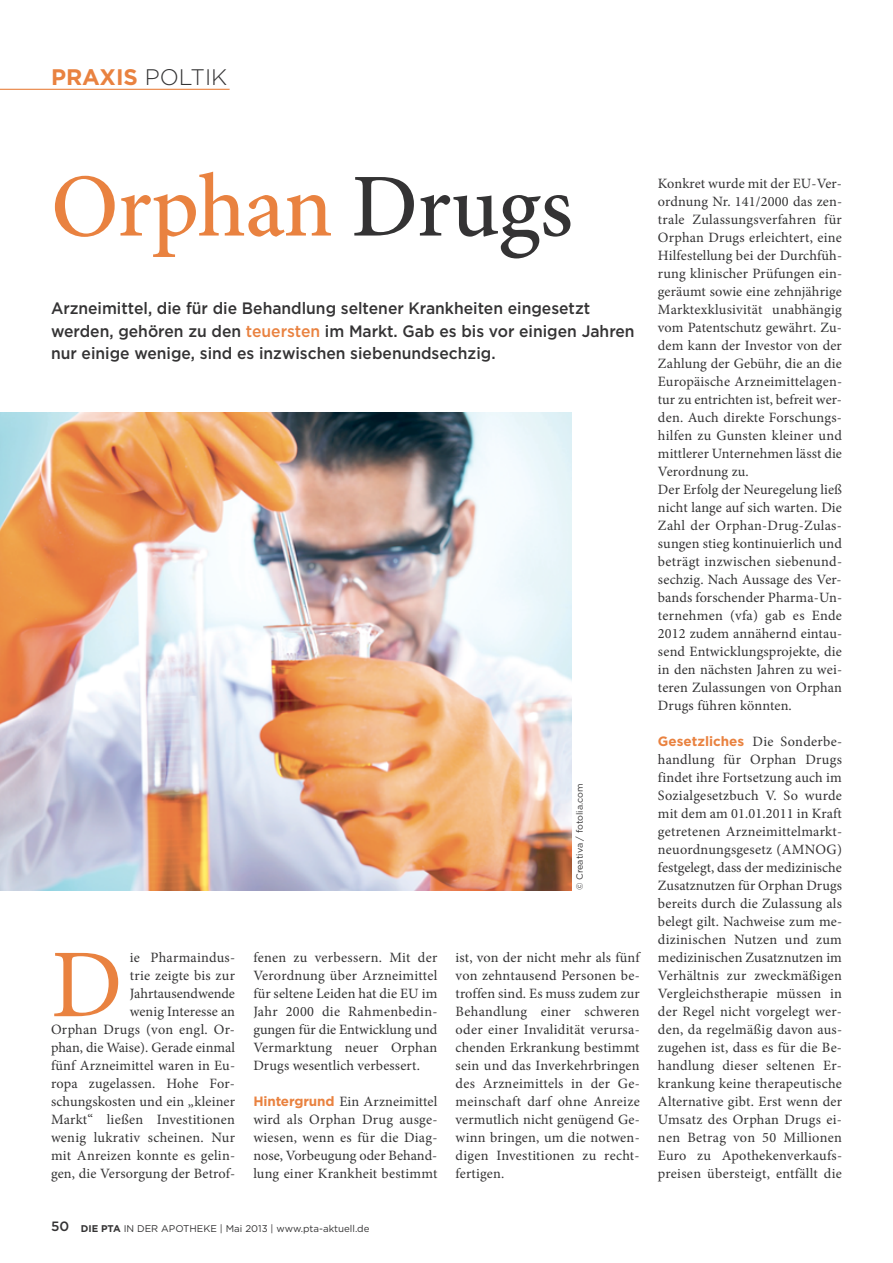
<style>
.page{position:relative;width:893px;height:1263px;background:#fff}
.page>*{position:absolute;margin:0;border:0;box-sizing:border-box;transform-origin:0 0}
.t1{font:97.35px "Minion Pro";color:#e98240}
.t2{font:500 90px "Minion Pro";letter-spacing:-.01em;color:#e98240}
.t3{font:700 22.5px "Gotham";color:#e98240}
.t4{font:500 16.5px/22.5px "Gotham";color:#343334;scale:.95 1}
.t5{font:14.25px/18px "Minion Pro";letter-spacing:.01em;color:#343334;text-align:justify}
.t6{font:700 13.5px "Gotham";color:#e98240}
.t7{font:9.75px "Gotham";color:#343334}
.t8{font:9px "Gotham";color:#343334}
.s1{font-weight:300;color:#343334}
.s2{color:#343334}
.s3{color:#e98240}
.s4{font-family:"Gotham";font-weight:700;font-size:13.5px;color:#e98240}
.s5{font-weight:500;font-size:13.5px}
.s6{font-weight:700}
.s7{font-family:"Minion Pro";font-weight:400;font-size:14.25px;color:#343334}
</style>
<div class="page">
<hr style="left:0;top:89px;width:230px;height:1px;background:#e98240">
<img style="left:0;top:412px;width:571px;height:478px">
<h3 class="t3" style="left:51px;top:68px;width:178px">PRAXIS <span class="s1">POLTIK</span></h3>
<h2 class="t2" style="left:51px;top:152px;width:524px">Orphan <span class="s2">Drugs</span></h2>
<p class="t4" style="left:51px;top:298px;width:616px">Arzneimittel, die für die Behandlung seltener Krankheiten eingesetzt werden, gehören zu den <span class="s3">teuersten</span> im Markt. Gab es bis vor einigen Jahren nur einige wenige, sind es inzwischen siebenundsechzig.</p>
<p class="t8" style="left:576px;top:890px;width:108px;rotate:-90deg">© Creativa / fotolia.com</p>
<p class="t5" style="left:51px;top:950px;width:186px;text-align:right">ie Pharmaindus-<br>trie zeigte bis zur<br>Jahrtausendwende<br>wenig Interesse an<br>Orphan Drugs (von engl. Or&shy;phan, die Waise). Gerade einmal fünf Arzneimittel waren in Eu&shy;ropa zugelassen. Hohe For&shy;schungskosten und ein „kleiner<br>Markt“ ließen Investitionen wenig lukrativ scheinen. Nur mit Anreizen konnte es gelin&shy;gen, die Versorgung der Betrof-</p>
<p class="t5" style="left:253px;top:950px;width:186px">fenen zu verbessern. Mit der Verordnung über Arzneimittel für seltene Leiden hat die EU im Jahr 2000 die Rahmenbedin&shy;gungen für die Entwicklung und Vermarktung neuer Orphan Drugs wesentlich verbessert.</p>
<h1 class="t1" style="left:51px;top:947px;width:73px">D</h1>
<p class="t5" style="left:253px;top:1094px;width:186px"><span class="s4">Hintergrund</span> Ein Arzneimittel wird als Orphan Drug ausge&shy;wiesen, wenn es für die Diag&shy;nose, Vorbeugung oder Behand&shy;lung einer Krankheit bestimmt</p>
<p class="t7" style="left:51px;top:1225px;width:320px"><span class="s5">50</span> <span class="s6">DIE PTA</span> IN DER APOTHEKE | Mai 2013 | www.pta-aktuell.de</p>
<p class="t5" style="left:456px;top:950px;width:186px">ist, von der nicht mehr als fünf von zehntausend Personen be&shy;troffen sind. Es muss zudem zur Behandlung einer schweren oder einer Invalidität verursa&shy;chenden Erkrankung bestimmt sein und das Inverkehrbringen des Arzneimittels in der Ge&shy;meinschaft darf ohne Anreize vermutlich nicht genügend Ge&shy;winn bringen, um die notwen&shy;digen Investitionen zu recht&shy;fertigen.</p>
<p class="t5" style="left:658px;top:176px;width:186px;text-align:left">Konkret wurde mit der EU-Ver&shy;ordnung Nr. 141/2000 das zen&shy;trale Zulassungsverfahren für<br>Orphan Drugs erleichtert, eine<br>Hilfestellung bei der Durchfüh&shy;rung klinischer Prüfungen ein&shy;geräumt sowie eine zehnjährige<br>Marktexklusivität unabhängig vom Patentschutz gewährt. Zu&shy;dem kann der Investor von der<br>Zahlung der Gebühr, die an die<br>Europäische Arzneimittelagen&shy;tur zu entrichten ist, befreit wer&shy;den. Auch direkte Forschungs&shy;hilfen zu Gunsten kleiner und mittlerer Unternehmen lässt die<br>Verordnung zu.<br>Der Erfolg der Neuregelung ließ nicht lange auf sich warten. Die<br>Zahl der Orphan-Drug-Zulas&shy;sungen stieg kontinuierlich und beträgt inzwischen siebenund&shy;sechzig. Nach Aussage des Ver&shy;bands forschender Pharma-Un&shy;ternehmen (vfa) gab es Ende<br>2012 zudem annähernd eintau&shy;send Entwicklungsprojekte, die in den nächsten Jahren zu wei&shy;teren Zulassungen von Orphan<br>Drugs führen könnten.</p>
<p class="t6" style="left:658px;top:736px;width:186px">Gesetzliches <span class="s7">Die Sonderbe-</span></p>
<p class="t5" style="left:658px;top:752px;width:186px">handlung für Orphan Drugs findet ihre Fortsetzung auch im Sozialgesetzbuch V. So wurde mit dem am 01.01.2011 in Kraft getretenen Arzneimittelmarkt&shy;neuordnungsgesetz (AMNOG) festgelegt, dass der medizinische Zusatznutzen für Orphan Drugs bereits durch die Zulassung als belegt gilt. Nachweise zum me&shy;dizinischen Nutzen und zum medizinischen Zusatznutzen im Verhältnis zur zweckmäßigen Vergleichstherapie müssen in der Regel nicht vorgelegt wer&shy;den, da regelmäßig davon aus&shy;zugehen ist, dass es für die Be&shy;handlung dieser seltenen Er&shy;krankung keine therapeutische Alternative gibt. Erst wenn der Umsatz des Orphan Drugs ei&shy;nen Betrag von 50 Millionen Euro zu Apothekenverkaufs&shy;preisen übersteigt, entfällt die</p>
</div>
